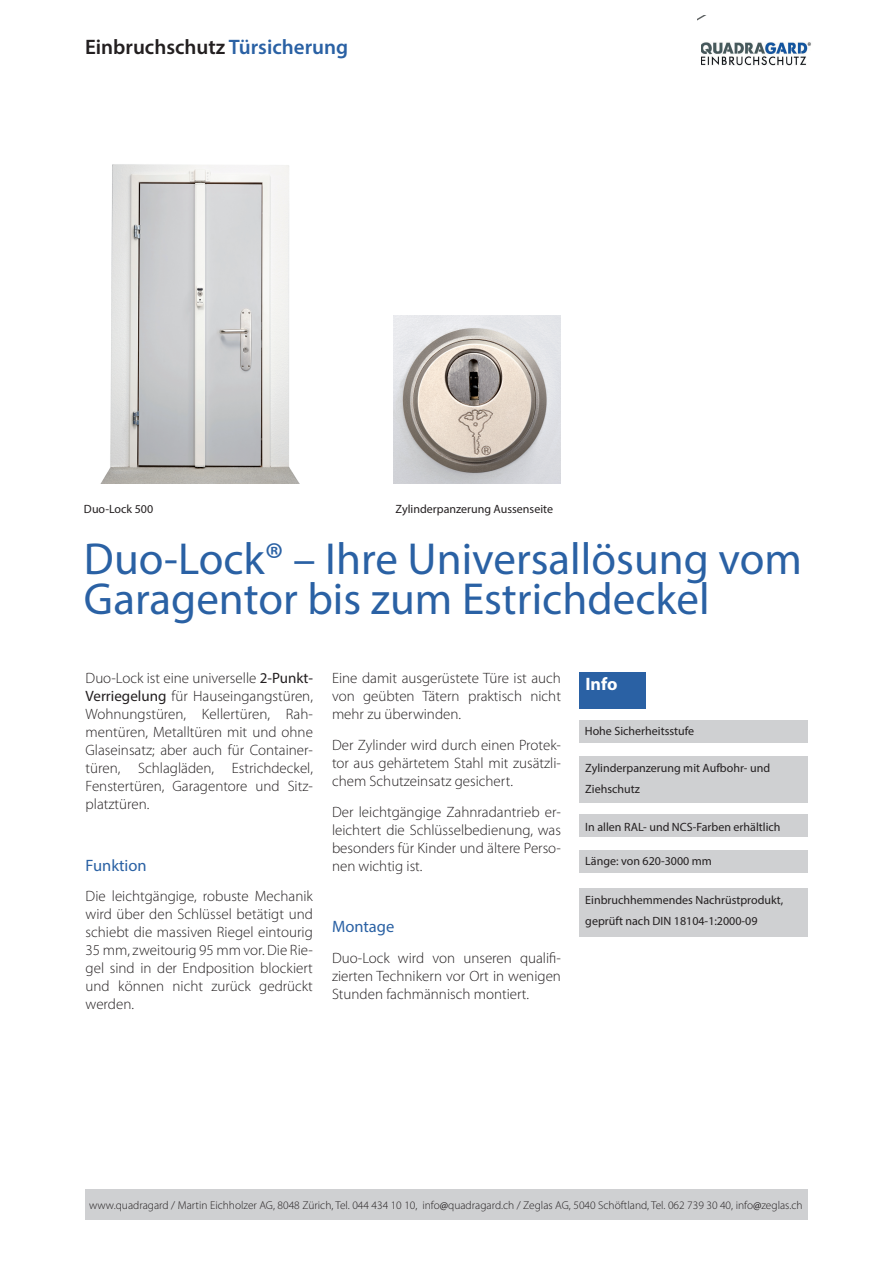
<style>
.page{position:relative;width:893px;height:1263px;background:#fff}
.page>*{position:absolute;margin:0;border:0;box-sizing:border-box;transform-origin:0 0}
.t1{font:45px/39.8px "Myriad Pro";color:#2a61a4}
.t2{font:600 21px "Myriad Pro";color:#231f20}
.t3{font:700 18px "Myriad Pro";color:#fff}
.t4{font:16.5px "Myriad Pro";color:#2a61a4}
.t5{font:300 15px/18px "Myriad Pro";color:#231f20;text-align:justify}
.t6{font:12px/21px "Myriad Pro";color:#231f20}
.t7{font:300 11.4px "Myriad Pro";color:#231f20}
.s1{color:#2a61a4}
.s2{font-weight:400}
</style>
<div class="page">
<svg style="left:697px;top:16px;width:86px;height:50px"></svg>
<img style="left:701px;top:39px;width:110px;height:26px">
<div style="left:579px;top:672px;width:66px;height:36px;background:#2a61a4"></div>
<div style="left:85px;top:1188px;width:723px;height:31px;background:#cfd0d2"></div>
<div style="left:579px;top:720px;width:229px;height:22px;background:#cfd0d2"></div>
<div style="left:579px;top:756px;width:229px;height:47px;background:#cfd0d2"></div>
<div style="left:579px;top:815px;width:229px;height:22px;background:#cfd0d2"></div>
<div style="left:579px;top:850px;width:229px;height:22px;background:#cfd0d2"></div>
<div style="left:579px;top:888px;width:229px;height:48px;background:#cfd0d2"></div>
<img style="left:101px;top:164px;width:198px;height:319px">
<img style="left:394px;top:315px;width:167px;height:169px">
<h2 class="t2" style="left:85px;top:34px;width:265px">Einbruchschutz <span class="s1">Türsicherung</span></h2>
<p class="t6" style="left:84px;top:498px;width:71px">Duo-Lock 500</p>
<p class="t6" style="left:396px;top:498px;width:159px">Zylinderpanzerung Aussenseite</p>
<h1 class="t1" style="left:84px;top:538px;width:719px">Duo-Lock® – Ihre Universallösung vom<br>Garagentor bis zum Estrichdeckel</h1>
<p class="t5" style="left:86px;top:669px;width:229px">Duo-Lock ist eine universelle <span class="s2">2-Punkt-Verriegelung</span> für Hauseingangstüren, Wohnungstüren, Kellertüren, Rah&shy;mentüren, Metalltüren mit und ohne Glaseinsatz; aber auch für Container&shy;türen, Schlagläden, Estrichdeckel, Fenstertüren, Garagentore und Sitz&shy;platztüren.</p>
<p class="t4" style="left:86px;top:855px;width:62px">Funktion</p>
<p class="t5" style="left:86px;top:887px;width:229px">Die leichtgängige, robuste Mechanik wird über den Schlüssel betätigt und schiebt die massiven Riegel eintourig 35 mm, zweitourig 95 mm vor. Die Rie&shy;gel sind in der Endposition blockiert und können nicht zurück gedrückt werden.</p>
<p class="t5" style="left:332px;top:669px;width:230px">Eine damit ausgerüstete Türe ist auch von geübten Tätern praktisch nicht mehr zu überwinden.</p>
<p class="t5" style="left:332px;top:736px;width:230px">Der Zylinder wird durch einen Protek&shy;tor aus gehärtetem Stahl mit zusätzli&shy;chem Schutzeinsatz gesichert.</p>
<p class="t5" style="left:332px;top:802px;width:230px">Der leichtgängige Zahnradantrieb er&shy;leichtert die Schlüsselbedienung, was besonders für Kinder und ältere Perso&shy;nen wichtig ist.</p>
<p class="t4" style="left:332px;top:916px;width:64px">Montage</p>
<p class="t5" style="left:332px;top:949px;width:230px">Duo-Lock wird von unseren qualifi&shy;zierten Technikern vor Ort in wenigen Stunden fachmännisch montiert.</p>
<p class="t3" style="left:585px;top:673px;width:34px">Info</p>
<p class="t6" style="left:585px;top:721px;width:111px">Hohe Sicherheitsstufe</p>
<p class="t6" style="left:585px;top:757px;width:186px">Zylinderpanzerung mit Aufbohr- und<br>Ziehschutz</p>
<p class="t6" style="left:585px;top:816px;width:197px">In allen RAL- und NCS-Farben erhältlich</p>
<p class="t6" style="left:585px;top:850px;width:128px">Länge: von 620-3000 mm</p>
<p class="t6" style="left:585px;top:889px;width:199px">Einbruchhemmendes Nachrüstprodukt, geprüft nach DIN 18104-1:2000-09</p>
<p class="t7" style="left:89px;top:1198px;width:715px">www.quadragard / Martin Eichholzer AG, 8048 Zürich, Tel. 044 434 10 10, info<span class="s2">@</span>quadragard.ch / Zeglas AG, 5040 Schöftland, Tel. 062 739 30 40, info<span class="s2">@</span>zeglas.ch</p>
</div>
